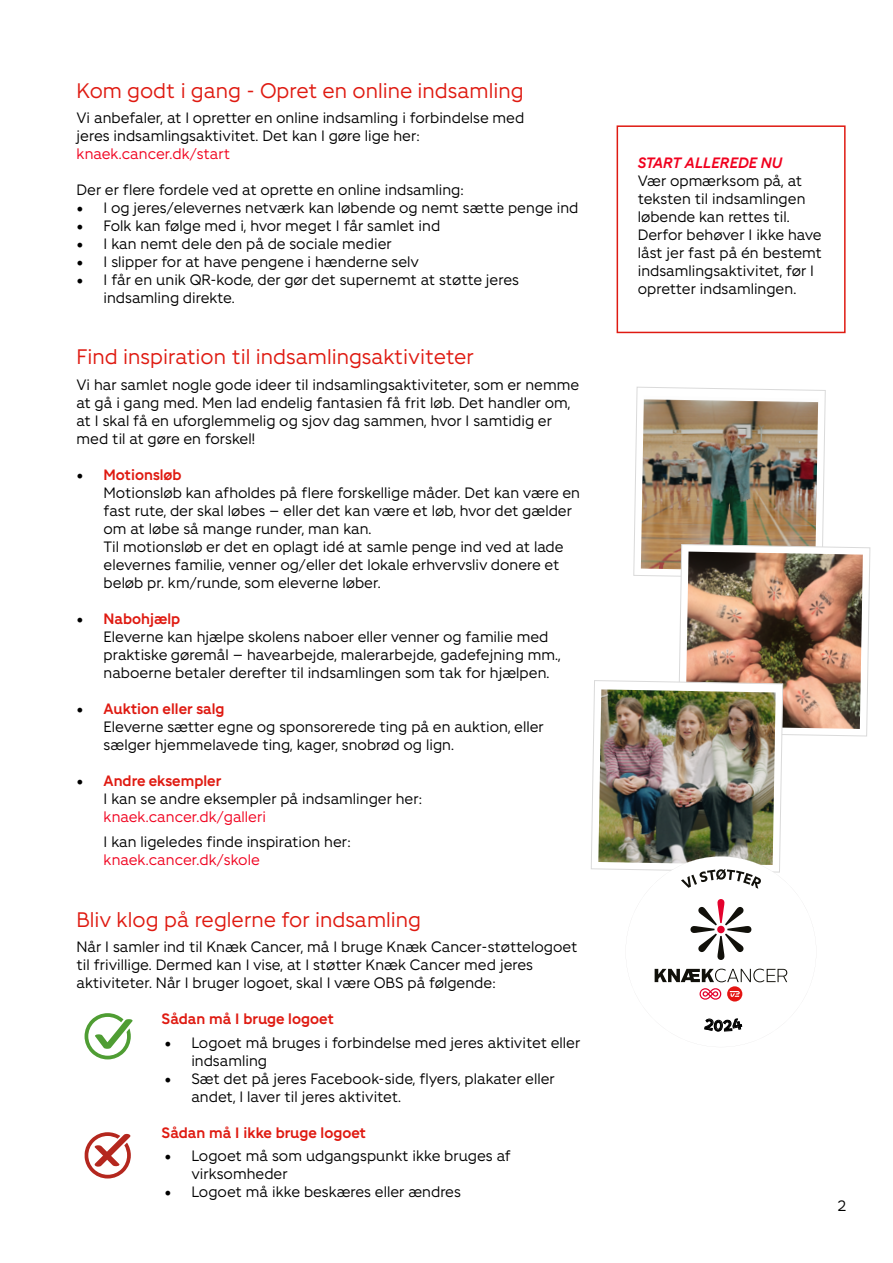
<style>
.page{position:relative;width:893px;height:1263px;background:#fff}
.page>*{position:absolute;margin:0;border:0;box-sizing:border-box;transform-origin:0 0}
.t1{font:21px "Fighter";color:#df1a11}
.t2{font:15px/18px "Fighter";color:#000}
.t3{font:15px "Fighter";color:#f0001e}
.t4{font:700 15px "Fighter";color:#df1a11}
.t5{font:italic 700 15px "Fighter";color:#f0001e}
.s1{font-family:"Minion Pro";font-size:18px}
.s2{font-weight:700;color:#df1a11}
</style>
<div class="page">
<svg style="left:85px;top:1013px;width:47px;height:46px"></svg>
<svg style="left:85px;top:1132px;width:46px;height:46px"></svg>
<div style="left:617px;top:125px;width:229px;height:208px;border:2px solid #df1a11"></div>
<img style="left:591px;top:387px;width:279px;height:615px">
<h1 class="t1" style="left:77px;top:76px;width:448px">Kom godt i gang - Opret en online indsamling</h1>
<p class="t2" style="left:77px;top:108px;width:449px">Vi anbefaler, at I opretter en online indsamling i forbindelse med jeres indsamlingsaktivitet. Det kan I gøre lige her:</p>
<p class="t3" style="left:77px;top:143px;width:155px">knaek.cancer.dk/start</p>
<p class="t2" style="left:77px;top:180px;width:389px">Der er flere fordele ved at oprette en online indsamling:</p>
<p class="t2" style="left:77px;top:198px;width:503px"><span class="s1">•</span> I og jeres/elevernes netværk kan løbende og nemt sætte penge ind</p>
<p class="t2" style="left:77px;top:216px;width:365px"><span class="s1">•</span> Folk kan følge med i, hvor meget I får samlet ind</p>
<p class="t2" style="left:77px;top:234px;width:317px"><span class="s1">•</span> I kan nemt dele den på de sociale medier</p>
<p class="t2" style="left:77px;top:252px;width:344px"><span class="s1">•</span> I slipper for at have pengene i hænderne selv</p>
<p class="t2" style="left:104px;top:270px;width:417px;text-indent:-27px"><span class="s1">•</span> I får en unik QR-kode, der gør det supernemt at støtte jeres indsamling direkte.</p>
<h1 class="t1" style="left:77px;top:342px;width:399px">Find inspiration til indsamlingsaktiviteter</h1>
<p class="t2" style="left:77px;top:375px;width:504px">Vi har samlet nogle gode ideer til indsamlingsaktiviteter, som er nemme at gå i gang med. Men lad endelig fantasien få frit løb. Det handler om, at I skal få en uforglemmelig og sjov dag sammen, hvor I samtidig er med til at gøre en forskel!</p>
<p class="t2" style="left:104px;top:465px;width:478px;text-indent:-27px"><span class="s1">•</span> <span class="s2">Motionsløb<br></span>Motionsløb kan afholdes på flere forskellige måder. Det kan være en fast rute, der skal løbes – eller det kan være et løb, hvor det gælder om at løbe så mange runder, man kan.<br>Til motionsløb er det en oplagt idé at samle penge ind ved at lade elevernes familie, venner og/eller det lokale erhvervsliv donere et beløb pr. km/runde, som eleverne løber.</p>
<p class="t2" style="left:104px;top:609px;width:459px;text-indent:-27px"><span class="s1">•</span> <span class="s2">Nabohjælp<br></span>Eleverne kan hjælpe skolens naboer eller venner og familie med praktiske gøremål – havearbejde, malerarbejde, gadefejning mm., naboerne betaler derefter til indsamlingen som tak for hjælpen.</p>
<p class="t2" style="left:104px;top:699px;width:442px;text-indent:-27px"><span class="s1">•</span> <span class="s2">Auktion eller salg<br></span>Eleverne sætter egne og sponsorerede ting på en auktion, eller sælger hjemmelavede ting, kager, snobrød og lign.</p>
<p class="t2" style="left:104px;top:771px;width:320px;text-indent:-27px"><span class="s1">•</span> <span class="s2">Andre eksempler<br></span>I kan se andre eksempler på indsamlinger her:</p>
<p class="t3" style="left:104px;top:806px;width:164px">knaek.cancer.dk/galleri</p>
<p class="t2" style="left:104px;top:832px;width:249px">I kan ligeledes finde inspiration her:</p>
<p class="t3" style="left:104px;top:850px;width:158px">knaek.cancer.dk/skole</p>
<h1 class="t1" style="left:77px;top:905px;width:346px">Bliv klog på reglerne for indsamling</h1>
<p class="t2" style="left:77px;top:937px;width:502px">Når I samler ind til Knæk Cancer, må I bruge Knæk Cancer-støttelogoet til frivillige. Dermed kan I vise, at I støtter Knæk Cancer med jeres aktiviteter. Når I bruger logoet, skal I være OBS på følgende:</p>
<p class="t4" style="left:162px;top:1008px;width:174px">Sådan må I bruge logoet</p>
<p class="t2" style="left:191px;top:1033px;width:391px;text-indent:-27px"><span class="s1">•</span> Logoet må bruges i forbindelse med jeres aktivitet eller indsamling</p>
<p class="t2" style="left:191px;top:1069px;width:365px;text-indent:-27px"><span class="s1">•</span> Sæt det på jeres Facebook-side, flyers, plakater eller andet, I laver til jeres aktivitet.</p>
<p class="t4" style="left:162px;top:1122px;width:206px">Sådan må I ikke bruge logoet</p>
<p class="t2" style="left:191px;top:1145px;width:321px;text-indent:-27px"><span class="s1">•</span> Logoet må som udgangspunkt ikke bruges af virksomheder</p>
<p class="t2" style="left:164px;top:1181px;width:298px"><span class="s1">•</span> Logoet må ikke beskæres eller ændres</p>
<p class="t5" style="left:638px;top:152px;width:146px">START ALLEREDE NU</p>
<p class="t2" style="left:638px;top:171px;width:186px">Vær opmærksom på, at teksten til indsamlingen løbende kan rettes til.<br>Derfor behøver I ikke have låst jer fast på én bestemt indsamlingsaktivitet, før I opretter indsamlingen.</p>
<p class="t2" style="left:837px;top:1196px;width:10px">2</p>
</div>
